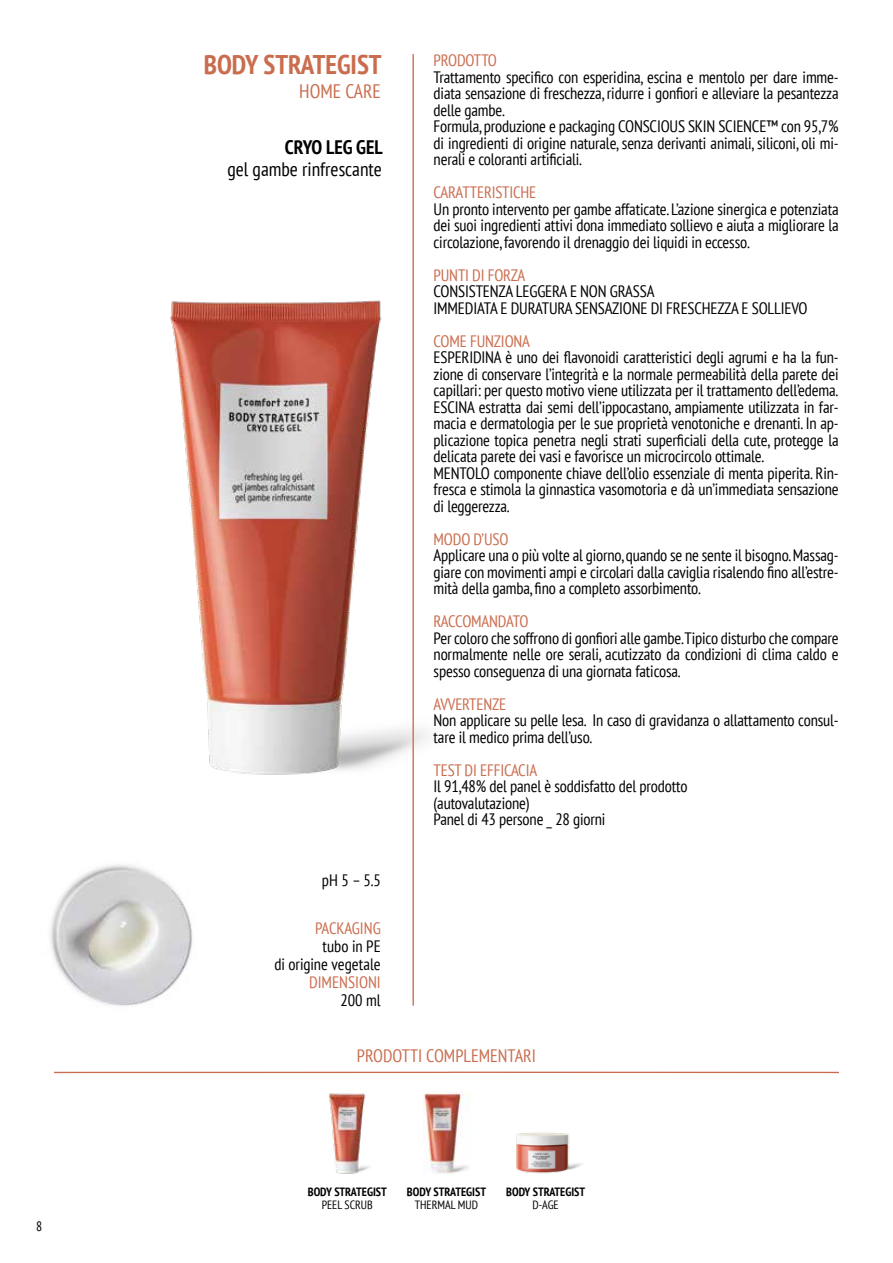
<style>
.page{position:relative;width:893px;height:1263px;background:#fff}
.page>*{position:absolute;margin:0;border:0;box-sizing:border-box;transform-origin:0 0}
.t1{font:700 condensed 27px "PT Sans";color:#ca6d4f}
.t2{font:condensed 19.5px "PT Sans";color:#000}
.t3{font:700 condensed 19.5px "PT Sans";color:#000}
.t4{font:condensed 19.5px "PT Sans";color:#ca6d4f}
.t5{font:condensed 18px "PT Sans";color:#ca6d4f}
.t6{font:condensed 16.5px/16.5px "PT Sans";letter-spacing:-.01em;color:#000}
.t7{font:condensed 16.5px "PT Sans";letter-spacing:-.01em;color:#ca6d4f}
.t8{font:condensed 16.5px "PT Sans";letter-spacing:-.03em;color:#ca6d4f}
.t9{font:condensed 13.5px "PT Sans";color:#000}
.t10{font:700 condensed 12px "PT Sans";color:#000}
.t11{font:condensed 12px "PT Sans";color:#000}
</style>
<div class="page">
<img style="left:170px;top:300px;width:258px;height:475px">
<hr style="left:412px;top:54px;width:2px;height:952px;background:#ca6d4f">
<svg style="left:54px;top:1071px;width:785px;height:3px"></svg>
<img style="left:50px;top:864px;width:143px;height:142px">
<img style="left:328px;top:1093px;width:42px;height:81px">
<img style="left:516px;top:1132px;width:66px;height:42px">
<img style="left:423px;top:1092px;width:48px;height:82px">
<p class="t9" style="left:36px;top:1217px;width:8px">8</p>
<h1 class="t1" style="left:204px;top:47px;width:179px">BODY STRATEGIST</h1>
<p class="t4" style="left:299px;top:79px;width:83px">HOME CARE</p>
<p class="t3" style="left:285px;top:134px;width:99px">CRYO LEG GEL</p>
<p class="t2" style="left:227px;top:157px;width:156px">gel gambe rinfrescante</p>
<p class="t6" style="left:322px;top:872px;width:60px">pH 5 – 5.5</p>
<p class="t7" style="left:315px;top:918px;width:67px">PACKAGING</p>
<p class="t6" style="left:274px;top:937px;width:108px;line-height:18px;text-align:right">tubo in PE<br>di origine vegetale</p>
<p class="t7" style="left:309px;top:972px;width:73px">DIMENSIONI</p>
<p class="t6" style="left:340px;top:992px;width:42px">200 ml</p>
<p class="t7" style="left:434px;top:50px;width:65px">PRODOTTO</p>
<p class="t6" style="left:434px;top:68px;width:407px">Trattamento specifico con esperidina, escina e mentolo per dare imme&shy;diata sensazione di freschezza, ridurre i gonfiori e alleviare la pesantezza delle gambe.<br>Formula, produzione e packaging CONSCIOUS SKIN SCIENCE™ con 95,7% di ingredienti di origine naturale, senza derivanti animali, siliconi, oli mi&shy;nerali e coloranti artificiali.</p>
<p class="t7" style="left:434px;top:182px;width:104px">CARATTERISTICHE</p>
<p class="t6" style="left:434px;top:200px;width:407px;text-align:justify">Un pronto intervento per gambe affaticate. L’azione sinergica e potenziata dei suoi ingredienti attivi dona immediato sollievo e aiuta a migliorare la circolazione, favorendo il drenaggio dei liquidi in eccesso.</p>
<p class="t7" style="left:434px;top:264px;width:93px">PUNTI DI FORZA</p>
<p class="t6" style="left:434px;top:283px;width:376px">CONSISTENZA LEGGERA E NON GRASSA<br>IMMEDIATA E DURATURA SENSAZIONE DI FRESCHEZZA E SOLLIEVO</p>
<p class="t7" style="left:434px;top:330px;width:98px">COME FUNZIONA</p>
<p class="t6" style="left:434px;top:349px;width:407px">ESPERIDINA è uno dei flavonoidi caratteristici degli agrumi e ha la fun&shy;zione di conservare l’integrità e la normale permeabilità della parete dei capillari: per questo motivo viene utilizzata per il trattamento dell’edema.<br>ESCINA estratta dai semi dell’ippocastano, ampiamente utilizzata in far&shy;macia e dermatologia per le sue proprietà venotoniche e drenanti. In ap&shy;plicazione topica penetra negli strati superficiali della cute, protegge la delicata parete dei vasi e favorisce un microcircolo ottimale.<br>MENTOLO componente chiave dell’olio essenziale di menta piperita. Rin&shy;fresca e stimola la ginnastica vasomotoria e dà un’immediata sensazione di leggerezza.</p>
<p class="t7" style="left:434px;top:528px;width:76px">MODO D’USO</p>
<p class="t6" style="left:434px;top:547px;width:407px;text-align:justify">Applicare una o più volte al giorno, quando se ne sente il bisogno. Massag&shy;giare con movimenti ampi e circolari dalla caviglia risalendo fino all’estre&shy;mità della gamba, fino a completo assorbimento.</p>
<p class="t8" style="left:434px;top:611px;width:96px">RACCOMANDATO</p>
<p class="t6" style="left:434px;top:629px;width:407px;text-align:justify">Per coloro che soffrono di gonfiori alle gambe. Tipico disturbo che compare normalmente nelle ore serali, acutizzato da condizioni di clima caldo e spesso conseguenza di una giornata faticosa.</p>
<p class="t7" style="left:434px;top:693px;width:74px">AVVERTENZE</p>
<p class="t6" style="left:434px;top:712px;width:407px">Non applicare su pelle lesa. In caso di gravidanza o allattamento consul&shy;tare il medico prima dell’uso.</p>
<p class="t7" style="left:434px;top:759px;width:105px">TEST DI EFFICACIA</p>
<p class="t6" style="left:434px;top:778px;width:255px">Il 91,48% del panel è soddisfatto del prodotto (autovalutazione)<br>Panel di 43 persone _ 28 giorni</p>
<p class="t5" style="left:357px;top:1043px;width:181px">PRODOTTI COMPLEMENTARI</p>
<p class="t10" style="left:308px;top:1184px;width:81px">BODY STRATEGIST</p>
<p class="t11" style="left:322px;top:1197px;width:53px">PEEL SCRUB</p>
<p class="t10" style="left:407px;top:1184px;width:81px">BODY STRATEGIST</p>
<p class="t11" style="left:415px;top:1197px;width:65px">THERMAL MUD</p>
<p class="t10" style="left:506px;top:1184px;width:81px">BODY STRATEGIST</p>
<p class="t11" style="left:533px;top:1197px;width:28px">D-AGE</p>
</div>
